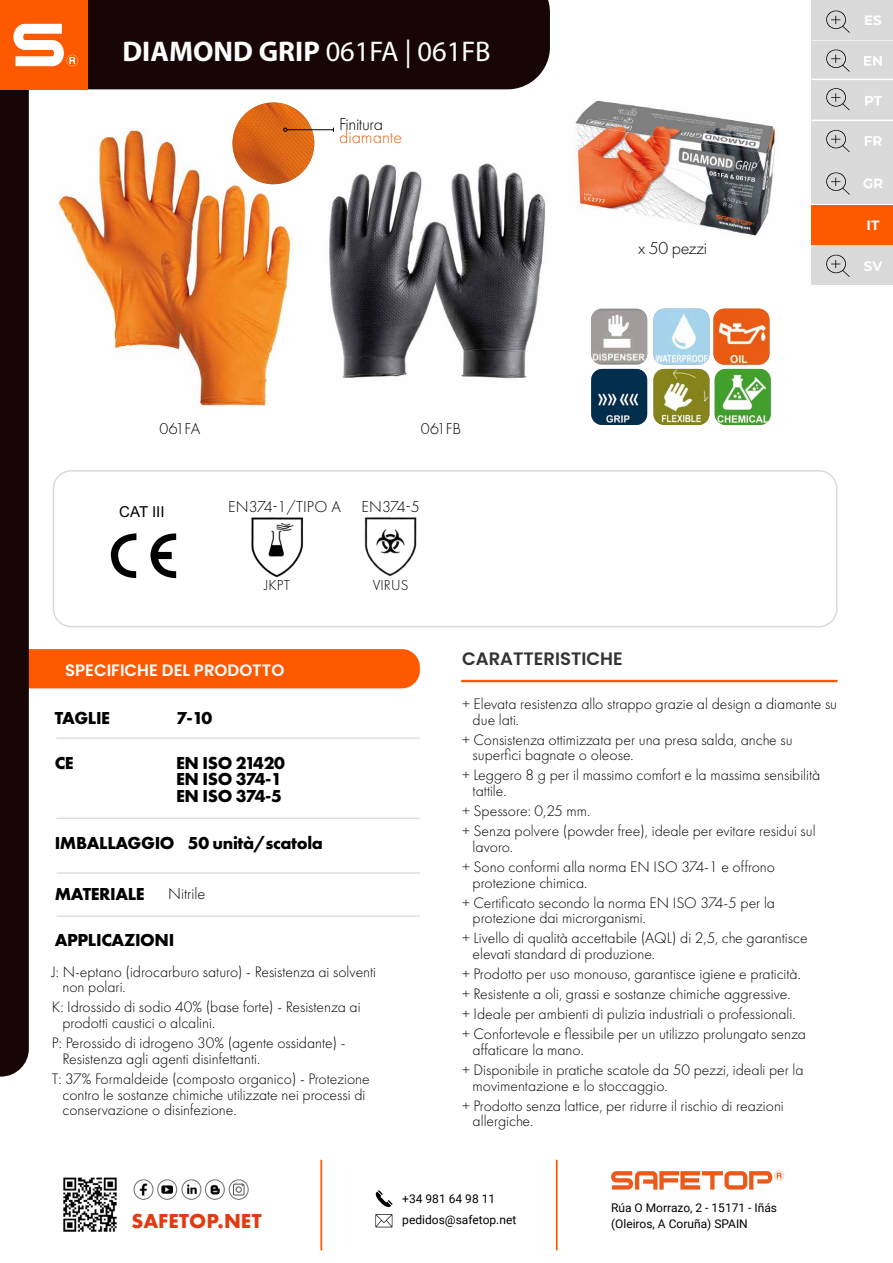
<style>
.page{position:relative;width:893px;height:1263px;background:#fff}
.page>*{position:absolute;margin:0;border:0;box-sizing:border-box;transform-origin:0 0}
.t1{font:700 28.5px "Myriad Pro";color:#fff}
.t2{font:700 21px "Futura PT";color:#e23b13}
.t3{font:700 18px/16.5px "Futura PT";letter-spacing:-.02em;color:#000}
.t4{font:300 18px "Futura PT";letter-spacing:-.02em;color:#000}
.t5{font:600 18px "Poppins";color:#333332}
.t6{font:300 18px "Futura PT";color:#dc6314}
.t7{font:600 16.5px "Poppins";color:#fff}
.t8{font:300 16.5px "Futura PT";color:#000}
.t9{font:300 16.35px "Futura PT";letter-spacing:.005em;color:#000}
.t10{font:300 15.75px/20px "Futura PT";color:#000}
.t11{font:300 15px "Futura PT";letter-spacing:.01em;color:#000}
.t12{font:15px "Arial";color:#000}
.t13{font:700 13.5px "Montserrat";color:#fff}
.t14{font:12px/16.5px "Roboto";color:#000}
.s1{font-weight:400}
</style>
<div class="page">
<div style="left:0;top:649px;width:420px;height:39px;background:#ff5900;border-radius:18px"></div>
<div style="left:88px;top:0;width:462px;height:89px;background:#180607"></div>
<div style="left:0;top:0;width:88px;height:89px;background:#ff5900"></div>
<svg style="left:0;top:23px;width:78px;height:1053px"></svg>
<svg style="left:375px;top:1214px;width:17px;height:13px"></svg>
<svg style="left:376px;top:1190px;width:16px;height:17px"></svg>
<svg style="left:611px;top:1171px;width:173px;height:18px"></svg>
<img style="left:133px;top:1179px;width:116px;height:20px">
<hr style="left:320px;top:1160px;width:2px;height:90px;background:#ff5900">
<hr style="left:556px;top:1160px;width:2px;height:90px;background:#ff5900">
<img style="left:63px;top:1177px;width:54px;height:55px">
<div style="left:811px;top:39px;width:82px;height:41px;background:#dadada"></div>
<svg style="left:864px;top:56px;width:18px;height:10px"></svg>
<svg style="left:826px;top:49px;width:24px;height:23px"></svg>
<div style="left:811px;top:80px;width:82px;height:41px;background:#dadada"></div>
<svg style="left:865px;top:96px;width:17px;height:9px"></svg>
<svg style="left:826px;top:88px;width:24px;height:22px"></svg>
<div style="left:811px;top:120px;width:82px;height:41px;background:#dadada"></div>
<svg style="left:865px;top:136px;width:17px;height:10px"></svg>
<svg style="left:826px;top:130px;width:24px;height:22px"></svg>
<div style="left:811px;top:163px;width:82px;height:41px;background:#dadada"></div>
<svg style="left:863px;top:179px;width:20px;height:9px"></svg>
<svg style="left:826px;top:172px;width:24px;height:23px"></svg>
<hr style="left:811px;top:79px;width:82px;height:1px;background:#fff">
<hr style="left:811px;top:39px;width:82px;height:2px;background:#fff">
<hr style="left:811px;top:120px;width:82px;height:1px;background:#fff">
<div style="left:811px;top:0;width:82px;height:39px;background:#dadada"></div>
<svg style="left:826px;top:10px;width:24px;height:23px"></svg>
<div style="left:811px;top:205px;width:82px;height:39px;background:#ff5900"></div>
<div style="left:811px;top:246px;width:82px;height:39px;background:#dadada"></div>
<svg style="left:864px;top:261px;width:18px;height:10px"></svg>
<svg style="left:826px;top:254px;width:24px;height:23px"></svg>
<div style="left:53px;top:470px;width:784px;height:157px;border:2px solid #dadada;border-radius:18px"></div>
<svg style="left:111px;top:533px;width:25px;height:45px"></svg>
<svg style="left:150px;top:533px;width:26px;height:46px"></svg>
<div style="left:461px;top:680px;width:376px;height:2px;border:2px solid #ff5900"></div>
<hr style="left:57px;top:737px;width:363px;height:2px;background:#dadada">
<hr style="left:57px;top:872px;width:363px;height:2px;background:#dadada">
<hr style="left:57px;top:915px;width:363px;height:2px;background:#dadada">
<hr style="left:57px;top:818px;width:363px;height:1px;background:#dadada">
<div style="left:591px;top:309px;width:56px;height:56px;background:#949290;border-radius:11px"></div>
<img style="left:591px;top:311px;width:56px;height:52px">
<img style="left:591px;top:369px;width:56px;height:56px">
<img style="left:653px;top:309px;width:56px;height:56px">
<img style="left:713px;top:309px;width:56px;height:56px">
<img style="left:715px;top:369px;width:56px;height:56px">
<img style="left:653px;top:369px;width:56px;height:56px">
<img style="left:575px;top:100px;width:201px;height:136px">
<img style="left:251px;top:517px;width:52px;height:61px">
<img style="left:364px;top:517px;width:53px;height:60px">
<img style="left:55px;top:129px;width:244px;height:279px">
<img style="left:329px;top:163px;width:217px;height:216px">
<img style="left:233px;top:102px;width:81px;height:82px;border-radius:41px">
<hr style="left:287px;top:129px;width:46px;height:1px;background:#000">
<svg style="left:283px;top:128px;width:4px;height:4px"></svg>
<h1 class="t1" style="left:122px;top:33px;width:370px">DIAMOND GRIP <span class="s1">061FA | 061FB</span></h1>
<p class="t4" style="left:339px;top:114px;width:45px">Finitura</p>
<p class="t6" style="left:339px;top:127px;width:65px">diamante</p>
<p class="t4" style="left:638px;top:238px;width:70px">x 50 pezzi</p>
<p class="t13" style="left:864px;top:11px;width:19px">ES</p>
<p class="t13" style="left:867px;top:216px;width:14px">IT</p>
<p class="t9" style="left:160px;top:419px;width:42px">061FA</p>
<p class="t9" style="left:421px;top:419px;width:42px">061FB</p>
<p class="t12" style="left:119px;top:502px;width:47px">CAT III</p>
<p class="t9" style="left:228px;top:497px;width:114px">EN374-1/TIPO A</p>
<p class="t9" style="left:361px;top:497px;width:60px">EN374-5</p>
<p class="t11" style="left:265px;top:576px;width:27px">JKPT</p>
<p class="t11" style="left:373px;top:576px;width:37px">VIRUS</p>
<p class="t7" style="left:65px;top:661px;width:221px">SPECIFICHE DEL PRODOTTO</p>
<p class="t3" style="left:55px;top:709px;width:57px">TAGLIE</p>
<p class="t3" style="left:55px;top:754px;width:21px">CE</p>
<p class="t3" style="left:176px;top:709px;width:38px">7-10</p>
<p class="t3" style="left:176px;top:754px;width:110px">EN ISO 21420<br>EN ISO 374-1<br>EN ISO 374-5</p>
<p class="t3" style="left:188px;top:835px;width:137px">50 unità/scatola</p>
<p class="t8" style="left:168px;top:884px;width:39px">Nitrile</p>
<p class="t3" style="left:55px;top:835px;width:121px">IMBALLAGGIO</p>
<p class="t3" style="left:55px;top:885px;width:92px">MATERIALE</p>
<p class="t3" style="left:55px;top:931px;width:121px">APPLICAZIONI</p>
<p class="t10" style="left:62px;top:964px;width:315px;line-height:15.8px;text-indent:-11px">J: N-eptano (idrocarburo saturo) - Resistenza ai solventi non polari.</p>
<p class="t10" style="left:62px;top:999px;width:300px;line-height:15.8px;text-indent:-11px">K: Idrossido di sodio 40% (base forte) - Resistenza ai prodotti caustici o alcalini.</p>
<p class="t10" style="left:62px;top:1035px;width:285px;line-height:15.8px;text-indent:-11px">P: Perossido di idrogeno 30% (agente ossidante) -<br>Resistenza agli agenti disinfettanti.</p>
<p class="t10" style="left:62px;top:1071px;width:309px;line-height:15.8px;text-indent:-11px">T: 37% Formaldeide (composto organico) - Protezione contro le sostanze chimiche utilizzate nei processi di conservazione o disinfezione.</p>
<p class="t5" style="left:462px;top:648px;width:162px">CARATTERISTICHE</p>
<p class="t10" style="left:473px;top:696px;width:366px;line-height:15.8px;text-indent:-11px">+ Elevata resistenza allo strappo grazie al design a diamante su due lati.</p>
<p class="t10" style="left:473px;top:732px;width:322px;line-height:15.8px;text-indent:-11px">+ Consistenza ottimizzata per una presa salda, anche su superfici bagnate o oleose.</p>
<p class="t10" style="left:473px;top:767px;width:349px;line-height:15.8px;text-indent:-11px">+ Leggero 8 g per il massimo comfort e la massima sensibilità tattile.</p>
<p class="t10" style="left:462px;top:801px;width:355px">+ Spessore: 0,25 mm.<br>+ Senza polvere (powder free), ideale per evitare residui sul</p>
<p class="t10" style="left:462px;top:837px;width:315px;text-indent:11px">lavoro.<br>+ Sono conformi alla norma EN ISO 374-1 e offrono</p>
<p class="t10" style="left:462px;top:872px;width:315px;text-indent:11px">protezione chimica.<br>+ Certificato secondo la norma EN ISO 374-5 per la</p>
<p class="t10" style="left:462px;top:908px;width:347px;text-indent:11px">protezione dai microrganismi.<br>+ Livello di qualità accettabile (AQL) di 2,5, che garantisce</p>
<p class="t10" style="left:462px;top:944px;width:345px;text-indent:11px">elevati standard di produzione.<br>+ Prodotto per uso monouso, garantisce igiene e praticità. + Resistente a oli, grassi e sostanze chimiche aggressive.<br>+ Ideale per ambienti di pulizia industriali o professionali. + Confortevole e flessibile per un utilizzo prolungato senza</p>
<p class="t10" style="left:462px;top:1040px;width:343px;text-indent:11px">affaticare la mano.<br>+ Disponibile in pratiche scatole da 50 pezzi, ideali per la</p>
<p class="t10" style="left:462px;top:1076px;width:323px;text-indent:11px">movimentazione e lo stoccaggio.<br>+ Prodotto senza lattice, per ridurre il rischio di reazioni</p>
<p class="t10" style="left:473px;top:1111px;width:62px">allergiche.</p>
<p class="t14" style="left:402px;top:1190px;width:94px">+34 981 64 98 11</p>
<h2 class="t2" style="left:131px;top:1207px;width:132px">SAFETOP.NET</h2>
<p class="t14" style="left:402px;top:1211px;width:116px">pedidos@safetop.net</p>
<p class="t14" style="left:611px;top:1198px;width:168px">Rúa O Morrazo, 2 - 15171 - Iñás (Oleiros, A Coruña) SPAIN</p>
</div>
